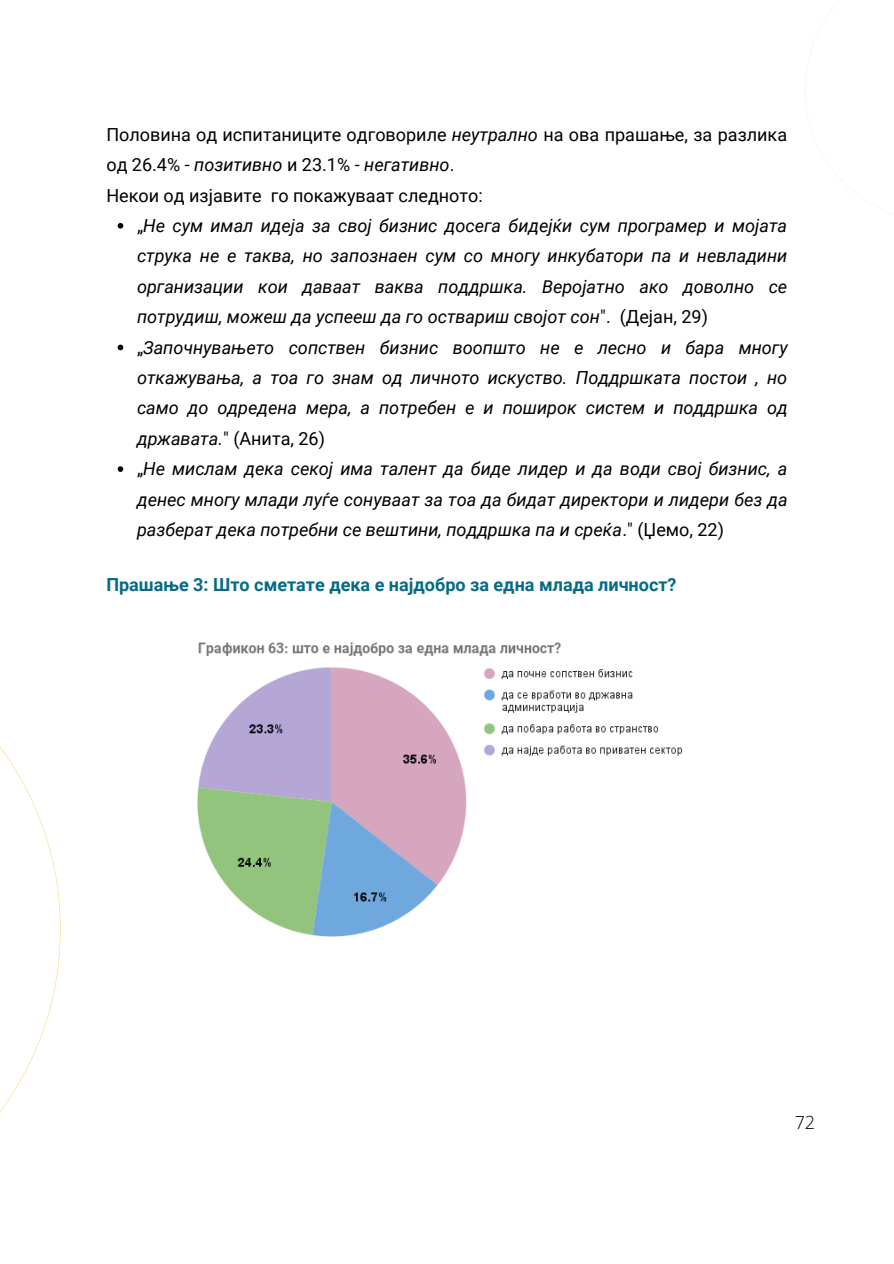
<style>
.page{position:relative;width:894px;height:1264px;background:#fff}
.page>*{position:absolute;margin:0;border:0;box-sizing:border-box;transform-origin:0 0}
.t1{font:italic 18px/30.5px "Roboto";color:#000}
.t2{font:18px/30.5px "Roboto";color:#000}
.t3{font:700 18px "Roboto";color:#056b86}
.t4{font:300 18px "Open Sans";color:#000}
.s1{font-style:italic}
.s2{font-style:normal}
</style>
<div class="page">
<svg style="left:805px;top:0;width:88px;height:214px"></svg>
<svg style="left:0;top:747px;width:61px;height:365px"></svg>
<img style="left:197px;top:642px;width:485px;height:295px">
<svg style="left:118px;top:223px;width:5px;height:5px"></svg>
<svg style="left:118px;top:344px;width:5px;height:6px"></svg>
<svg style="left:118px;top:466px;width:5px;height:6px"></svg>
<p class="t2" style="left:106px;top:119px;width:682px">Половина од испитаниците одговориле <span class="s1">неутрално</span> на ова прашање, за разлика од 26.4% - <span class="s1">позитивно</span> и 23.1% - <span class="s1">негативно</span>.<br>Некои од изјавите го покажуваат следното:</p>
<p class="t1" style="left:137px;top:210px;width:652px"><span class="s2">„</span>Не сум имал идеја за свој бизнис досега бидејќи сум програмер и мојата струка не е таква, но запознаен сум со многу инкубатори па и невладини организации кои даваат ваква поддршка. Веројатно ако доволно се потрудиш, можеш да успееш да го оствариш својот сон<span class="s2">". (Дејан, 29) „</span>Започнувањето сопствен бизнис воопшто не е лесно и бара многу откажувања, а тоа го знам од личното искуство. Поддршката постои , но само до одредена мера, а потребен е и поширок систем и поддршка од државата.<span class="s2">" (Анита, 26)<br>„</span>Не мислам дека секој има талент да биде лидер и да води свој бизнис, а денес многу млади луѓе сонуваат за тоа да бидат директори и лидери без да разберат дека потребни се вештини, поддршка па и среќа<span class="s2">." (Џемо, 22)</span></p>
<p class="t3" style="left:106px;top:574px;width:571px">Прашање 3: Што сметате дека е најдобро за една млада личност?</p>
<p class="t4" style="left:794px;top:1109px;width:22px">72</p>
</div>
